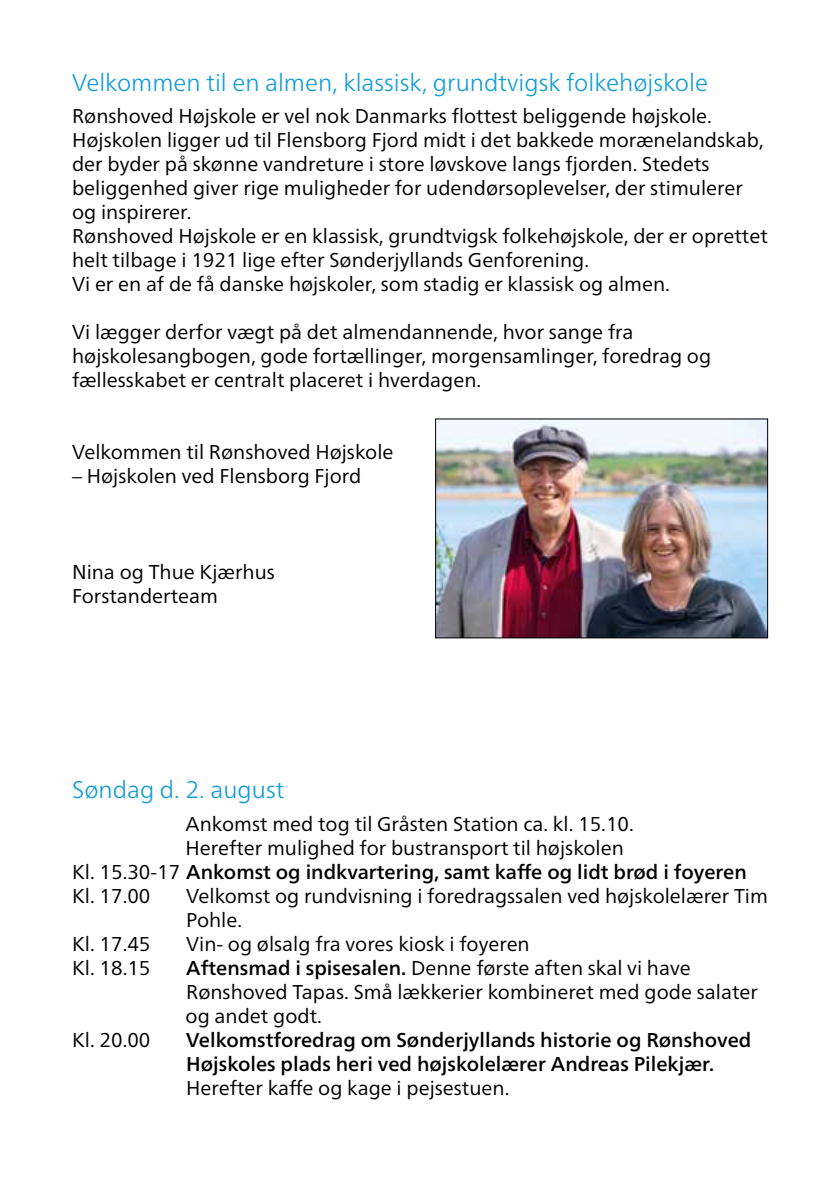
<style>
.page{position:relative;width:840px;height:1191px;background:#fff}
.page>*{position:absolute;margin:0;border:0;box-sizing:border-box;transform-origin:0 0}
.t1{font:300 24px "Frutiger Neue LT Pro";color:#0f9cd8}
.t2{font:20px/24px "Frutiger Neue LT Pro";color:#000}
.t3{font:500 20px/24px "Frutiger Neue LT Pro";color:#000}
.s1{font-weight:400}
.s2{font-weight:500}
</style>
<div class="page">
<img style="left:437px;top:421px;width:328px;height:215px">
<div style="left:435px;top:419px;width:332px;height:219px;border:1px solid #000"></div>
<p class="t1" style="left:72px;top:68px;width:637px">Velkommen til en almen, klassisk, grundtvigsk folkehøjskole</p>
<p class="t2" style="left:72px;top:104px;width:697px">Rønshoved Højskole er vel nok Danmarks flottest beliggende højskole.<br>Højskolen ligger ud til Flensborg Fjord midt i det bakkede morænelandskab, der byder på skønne vandreture i store løvskove langs fjorden. Stedets beliggenhed giver rige muligheder for udendørsoplevelser, der stimulerer og inspirerer.<br>Rønshoved Højskole er en klassisk, grundtvigsk folkehøjskole, der er oprettet helt tilbage i 1921 lige efter Sønderjyllands Genforening.<br>Vi er en af de få danske højskoler, som stadig er klassisk og almen.</p>
<p class="t2" style="left:72px;top:320px;width:640px">Vi lægger derfor vægt på det almendannende, hvor sange fra højskolesangbogen, gode fortællinger, morgensamlinger, foredrag og fællesskabet er centralt placeret i hverdagen.</p>
<p class="t2" style="left:72px;top:440px;width:323px">Velkommen til Rønshoved Højskole</p>
<p class="t2" style="left:72px;top:464px;width:291px">– Højskolen ved Flensborg Fjord</p>
<p class="t2" style="left:72px;top:560px;width:204px">Nina og Thue Kjærhus<br>Forstanderteam</p>
<p class="t1" style="left:72px;top:775px;width:214px">Søndag d. 2. august</p>
<p class="t2" style="left:185px;top:811px;width:449px">Ankomst med tog til Gråsten Station ca. kl. 15.10.</p>
<p class="t2" style="left:185px;top:835px;width:439px">Herefter mulighed for bustransport til højskolen</p>
<p class="t3" style="left:72px;top:859px;width:676px"><span class="s1">Kl. 15.30-17</span> Ankomst og indkvartering, samt kaffe og lidt brød i foyeren</p>
<p class="t2" style="left:72px;top:883px;width:80px">Kl. 17.00</p>
<p class="t2" style="left:186px;top:883px;width:583px">Velkomst og rundvisning i foredragssalen ved højskolelærer Tim<br>Pohle.</p>
<p class="t2" style="left:72px;top:931px;width:80px">Kl. 17.45</p>
<p class="t2" style="left:186px;top:931px;width:345px">Vin- og ølsalg fra vores kiosk i foyeren</p>
<p class="t2" style="left:72px;top:955px;width:80px">Kl. 18.15</p>
<p class="t2" style="left:185px;top:955px;width:573px"><span class="s2">Aftensmad i spisesalen.</span> Denne første aften skal vi have<br>Rønshoved Tapas. Små lækkerier kombineret med gode salater og andet godt.</p>
<p class="t2" style="left:72px;top:1027px;width:80px">Kl. 20.00</p>
<p class="t3" style="left:186px;top:1027px;width:566px">Velkomstforedrag om Sønderjyllands historie og Rønshoved<br>Højskoles plads heri ved højskolelærer Andreas Pilekjær.</p>
<p class="t2" style="left:186px;top:1075px;width:324px">Herefter kaffe og kage i pejsestuen.</p>
</div>
